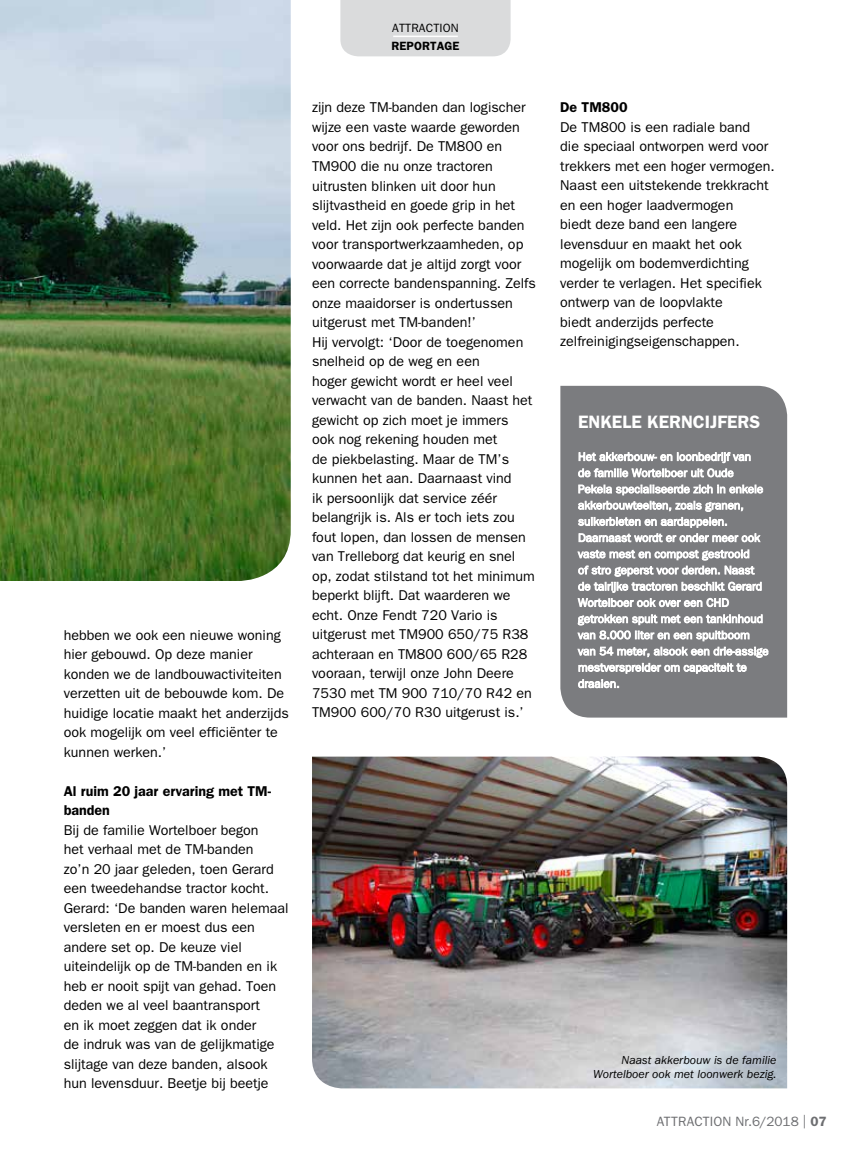
<style>
.page{position:relative;width:851px;height:1149px;background:#fff}
.page>*{position:absolute;margin:0;border:0;box-sizing:border-box;transform-origin:0 0}
.t1{font:600 18px "ITC Franklin Gothic Std";color:#fff}
.t2{font:14.25px/19.5px "ITC Franklin Gothic Std";color:#000}
.t3{font:600 14.25px/19.5px "ITC Franklin Gothic Std";color:#000}
.t4{font:13.5px "ITC Franklin Gothic Std";letter-spacing:.01em;color:#6d6e71}
.t5{font:italic 12px/13.5px "ITC Franklin Gothic Std";color:#000;text-align:right}
.t6{font:12px "ITC Franklin Gothic Std";letter-spacing:.01em;color:#000}
.t7{font:600 12px "ITC Franklin Gothic Std";letter-spacing:.01em;color:#000}
.s1{font-weight:600}
</style>
<div class="page">
<img style="left:0;top:0;width:291px;height:580px">
<div style="left:340px;top:0;width:170px;height:56px;background:#dadbdc"></div>
<hr style="left:393px;top:36px;width:64px;height:1px;background:#fff">
<img style="left:312px;top:756px;width:475px;height:331px">
<div style="left:560px;top:385px;width:227px;height:332px;background:#7b7c7f"></div>
<svg style="left:578px;top:452px;width:172px;height:10px"></svg>
<svg style="left:578px;top:468px;width:155px;height:9px"></svg>
<svg style="left:578px;top:484px;width:184px;height:11px"></svg>
<svg style="left:578px;top:501px;width:164px;height:10px"></svg>
<svg style="left:578px;top:517px;width:148px;height:10px"></svg>
<svg style="left:578px;top:533px;width:182px;height:8px"></svg>
<svg style="left:577px;top:549px;width:177px;height:27px"></svg>
<svg style="left:578px;top:582px;width:183px;height:10px"></svg>
<svg style="left:578px;top:598px;width:150px;height:8px"></svg>
<svg style="left:577px;top:614px;width:191px;height:43px"></svg>
<svg style="left:578px;top:663px;width:168px;height:10px"></svg>
<svg style="left:578px;top:679px;width:40px;height:8px"></svg>
<p class="t2" style="left:64px;top:625px;width:226px">hebben we ook een nieuwe woning hier gebouwd. Op deze manier konden we de landbouwactiviteiten verzetten uit de bebouwde kom. De huidige locatie maakt het anderzijds ook mogelijk om veel efficiënter te kunnen werken.’</p>
<p class="t3" style="left:64px;top:780px;width:209px">Al ruim 20 jaar ervaring met TM&shy;banden</p>
<p class="t2" style="left:64px;top:819px;width:226px">Bij de familie Wortelboer begon<br>het verhaal met de TM-banden<br>zo’n 20 jaar geleden, toen Gerard een tweedehandse tractor kocht.<br>Gerard: ‘De banden waren helemaal versleten en er moest dus een andere set op. De keuze viel uiteindelijk op de TM-banden en ik heb er nooit spijt van gehad. Toen deden we al veel baantransport<br>en ik moet zeggen dat ik onder<br>de indruk was van de gelijkmatige slijtage van deze banden, alsook hun levensduur. Beetje bij beetje</p>
<p class="t6" style="left:392px;top:21px;width:68px">ATTRACTION</p>
<p class="t7" style="left:391px;top:38px;width:70px">REPORTAGE</p>
<p class="t2" style="left:312px;top:98px;width:225px">zijn deze TM-banden dan logischer wijze een vaste waarde geworden voor ons bedrijf. De TM800 en<br>TM900 die nu onze tractoren uitrusten blinken uit door hun slijtvastheid en goede grip in het veld. Het zijn ook perfecte banden voor transportwerkzaamheden, op voorwaarde dat je altijd zorgt voor een correcte bandenspanning. Zelfs onze maaidorser is ondertussen uitgerust met TM-banden!’<br>Hij vervolgt: ‘Door de toegenomen snelheid op de weg en een<br>hoger gewicht wordt er heel veel verwacht van de banden. Naast het gewicht op zich moet je immers<br>ook nog rekening houden met<br>de piekbelasting. Maar de TM’s kunnen het aan. Daarnaast vind<br>ik persoonlijk dat service zéér belangrijk is. Als er toch iets zou fout lopen, dan lossen de mensen van Trelleborg dat keurig en snel op, zodat stilstand tot het minimum beperkt blijft. Dat waarderen we echt. Onze Fendt 720 Vario is uitgerust met TM900 650/75 R38 achteraan en TM800 600/65 R28 vooraan, terwijl onze John Deere<br>7530 met TM 900 710/70 R42 en<br>TM900 600/70 R30 uitgerust is.’</p>
<p class="t3" style="left:560px;top:98px;width:69px">De TM800</p>
<p class="t2" style="left:560px;top:117px;width:216px">De TM800 is een radiale band<br>die speciaal ontworpen werd voor trekkers met een hoger vermogen.<br>Naast een uitstekende trekkracht en een hoger laadvermogen<br>biedt deze band een langere levensduur en maakt het ook mogelijk om bodemverdichting verder te verlagen. Het specifiek ontwerp van de loopvlakte<br>biedt anderzijds perfecte zelfreinigingseigenschappen.</p>
<p class="t1" style="left:578px;top:411px;width:184px">ENKELE KERNCIJFERS</p>
<p class="t5" style="left:593px;top:1053px;width:185px">Naast akkerbouw is de familie<br>Wortelboer ook met loonwerk bezig.</p>
<p class="t4" style="left:656px;top:1113px;width:171px">ATTRACTION Nr.6/2018 | <span class="s1">07</span></p>
</div>
